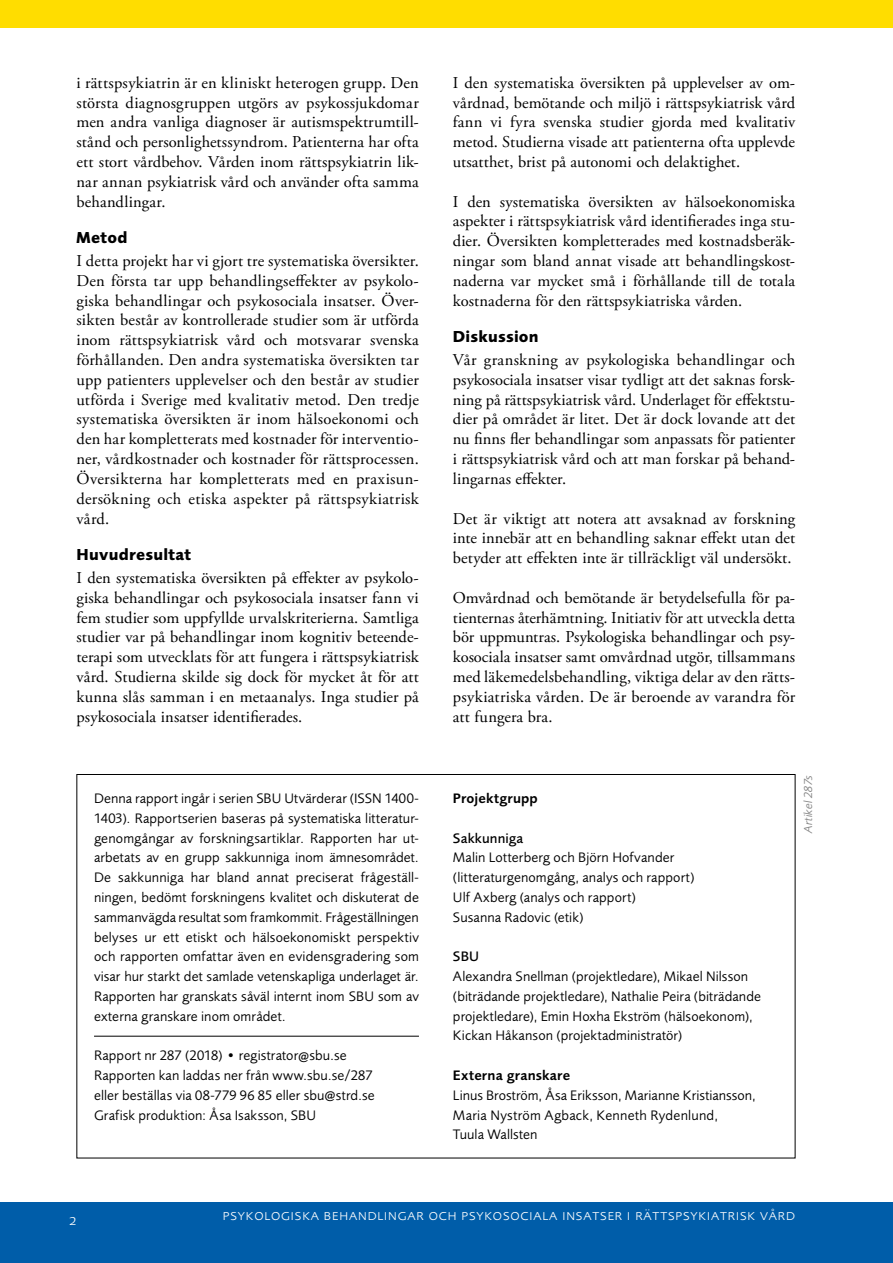
<style>
.page{position:relative;width:893px;height:1263px;background:#fff}
.page>*{position:absolute;margin:0;border:0;box-sizing:border-box;transform-origin:0 0}
.Brödtext{font:16.5px/19.8px "Adobe Garamond Pro";letter-spacing:.005em;color:#000;text-align:justify}
.t1{font:700 16.5px "Foundry Sans";letter-spacing:.015em;color:#000}
.t2{font:300 15.45px "Foundry Sans Expert";letter-spacing:.03em;color:#fff}
.Faktaruta_text{font:14.25px/19.8px "Foundry Sans";letter-spacing:.01em;color:#000}
.t3{font:600 14.25px "Foundry Sans";letter-spacing:.01em;color:#000}
.t4{font:500 14.25px "Foundry Sans";letter-spacing:.01em;color:#000}
.Tabellförklaring{font:italic 12px "Foundry Sans";letter-spacing:.01em;color:#878787}
</style>
<div class="page">
<div style="left:0;top:0;width:893px;height:28px;background:#fd0"></div>
<div style="left:0;top:1202px;width:893px;height:61px;background:#005da9"></div>
<hr style="left:94px;top:1036px;width:325px;height:1px;background:#000">
<p class="Brödtext" style="left:77px;top:73px;width:344px">i rättspsykiatrin är en kliniskt heterogen grupp. Den största diagnosgruppen utgörs av psykossjukdomar men andra vanliga diagnoser är autismspektrumtill&shy;stånd och personlighetssyndrom. Patienterna har ofta ett stort vårdbehov. Vården inom rättspsykiatrin lik&shy;nar annan psykiatrisk vård och använder ofta samma behandlingar.</p>
<h4 class="t1" style="left:77px;top:228px;width:52px">Metod</h4>
<p class="Brödtext" style="left:77px;top:251px;width:344px">I detta projekt har vi gjort tre systematiska översikter.<br>Den första tar upp behandlingseffekter av psykolo&shy;giska behandlingar och psykosociala insatser. Över&shy;sikten består av kontrollerade studier som är utförda inom rättspsykiatrisk vård och motsvarar svenska förhållanden. Den andra systematiska översikten tar upp patienters upplevelser och den består av studier utförda i Sverige med kvalitativ metod. Den tredje systematiska översikten är inom hälsoekonomi och den har kompletterats med kostnader för interventio&shy;ner, vårdkostnader och kostnader för rättsprocessen.<br>Översikterna har kompletterats med en praxisun&shy;dersökning och etiska aspekter på rättspsykiatrisk vård.</p>
<h4 class="t1" style="left:77px;top:545px;width:116px">Huvudresultat</h4>
<p class="Brödtext" style="left:77px;top:568px;width:344px">I den systematiska översikten på effekter av psykolo&shy;giska behandlingar och psykosociala insatser fann vi fem studier som uppfyllde urvalskriterierna. Samtliga studier var på behandlingar inom kognitiv beteende&shy;terapi som utvecklats för att fungera i rättspsykiatrisk vård. Studierna skilde sig dock för mycket åt för att kunna slås samman i en metaanalys. Inga studier på psykosociala insatser identifierades.</p>
<p class="Faktaruta_text" style="left:94px;top:788px;width:326px">Denna rapport ingår i serien SBU Utvärderar (ISSN 1400- 1403). Rapportserien baseras på systematiska litteratur&shy;genomgångar av forskningsartiklar. Rapporten har ut-- arbetats av en grupp sakkunniga inom ämnesområdet.<br>De sakkunniga har bland annat preciserat frågeställ&shy;ningen, bedömt forskningens kvalitet och diskuterat de sammanvägda resultat som framkommit. Frågeställningen belyses ur ett etiskt och hälsoekonomiskt perspektiv och rapporten omfattar även en evidensgradering som visar hur starkt det samlade vetenskapliga underlaget är.<br>Rapporten har granskats såväl internt inom SBU som av externa granskare inom området.</p>
<p class="Faktaruta_text" style="left:94px;top:1046px;width:282px">Rapport nr 287 (2018) • registrator@sbu.se Rapporten kan laddas ner från www.sbu.se/287 eller beställas via 08-779 96 85 eller sbu@strd.se Grafisk produktion: Åsa Isaksson, SBU</p>
<p class="Brödtext" style="left:453px;top:73px;width:344px">I den systematiska översikten på upplevelser av om&shy;vårdnad, bemötande och miljö i rättspsykiatrisk vård fann vi fyra svenska studier gjorda med kvalitativ metod. Studierna visade att patienterna ofta upplevde utsatthet, brist på autonomi och delaktighet.</p>
<p class="Brödtext" style="left:453px;top:192px;width:344px">I den systematiska översikten av hälsoekonomiska aspekter i rättspsykiatrisk vård identifierades inga stu&shy;dier. Översikten kompletterades med kostnadsberäk&shy;ningar som bland annat visade att behandlingskost&shy;naderna var mycket små i förhållande till de totala kostnaderna för den rättspsykiatriska vården.</p>
<h4 class="t1" style="left:453px;top:327px;width:87px">Diskussion</h4>
<p class="Brödtext" style="left:453px;top:350px;width:344px">Vår granskning av psykologiska behandlingar och psykosociala insatser visar tydligt att det saknas forsk&shy;ning på rättspsykiatrisk vård. Underlaget för effektstu&shy;dier på området är litet. Det är dock lovande att det nu finns fler behandlingar som anpassats för patienter i rättspsykiatrisk vård och att man forskar på behand&shy;lingarnas effekter.</p>
<p class="Brödtext" style="left:453px;top:509px;width:344px">Det är viktigt att notera att avsaknad av forskning inte innebär att en behandling saknar effekt utan det betyder att effekten inte är tillräckligt väl undersökt.</p>
<p class="Brödtext" style="left:453px;top:588px;width:344px">Omvårdnad och bemötande är betydelsefulla för pa&shy;tienternas återhämtning. Initiativ för att utveckla detta bör uppmuntras. Psykologiska behandlingar och psy&shy;kosociala insatser samt omvårdnad utgör, tillsammans med läkemedelsbehandling, viktiga delar av den rätts&shy;psykiatriska vården. De är beroende av varandra för att fungera bra.</p>
<h4 class="t3" style="left:453px;top:790px;width:86px">Projektgrupp</h4>
<h5 class="t4" style="left:453px;top:829px;width:72px">Sakkunniga</h5>
<p class="Faktaruta_text" style="left:453px;top:847px;width:243px">Malin Lotterberg och Björn Hofvander (litteraturgenomgång, analys och rapport)</p>
<p class="Faktaruta_text" style="left:453px;top:887px;width:184px">Ulf Axberg (analys och rapport)</p>
<p class="Faktaruta_text" style="left:453px;top:907px;width:132px">Susanna Radovic (etik)</p>
<h5 class="t4" style="left:453px;top:948px;width:28px">SBU</h5>
<p class="Faktaruta_text" style="left:453px;top:966px;width:310px">Alexandra Snellman (projektledare), Mikael Nilsson (biträdande projektledare), Nathalie Peira (biträdande projektledare), Emin Hoxha Ekström (hälsoekonom), Kickan Håkanson (projektadministratör)</p>
<h4 class="t3" style="left:453px;top:1067px;width:119px">Externa granskare</h4>
<p class="Faktaruta_text" style="left:453px;top:1085px;width:304px">Linus Broström, Åsa Eriksson, Marianne Kristiansson,<br>Maria Nyström Agback, Kenneth Rydenlund,<br>Tuula Wallsten</p>
<p class="Tabellförklaring" style="left:801px;top:833px;width:60px;rotate:-90deg">Artikel 287s</p>
<p class="t2" style="left:69px;top:1210px;width:9px">2</p>
<p class="t2" style="left:222px;top:1206px;width:574px">psykologiska behandlingar och psykosociala insatser i rättspsykiatrisk vård</p>
</div>
